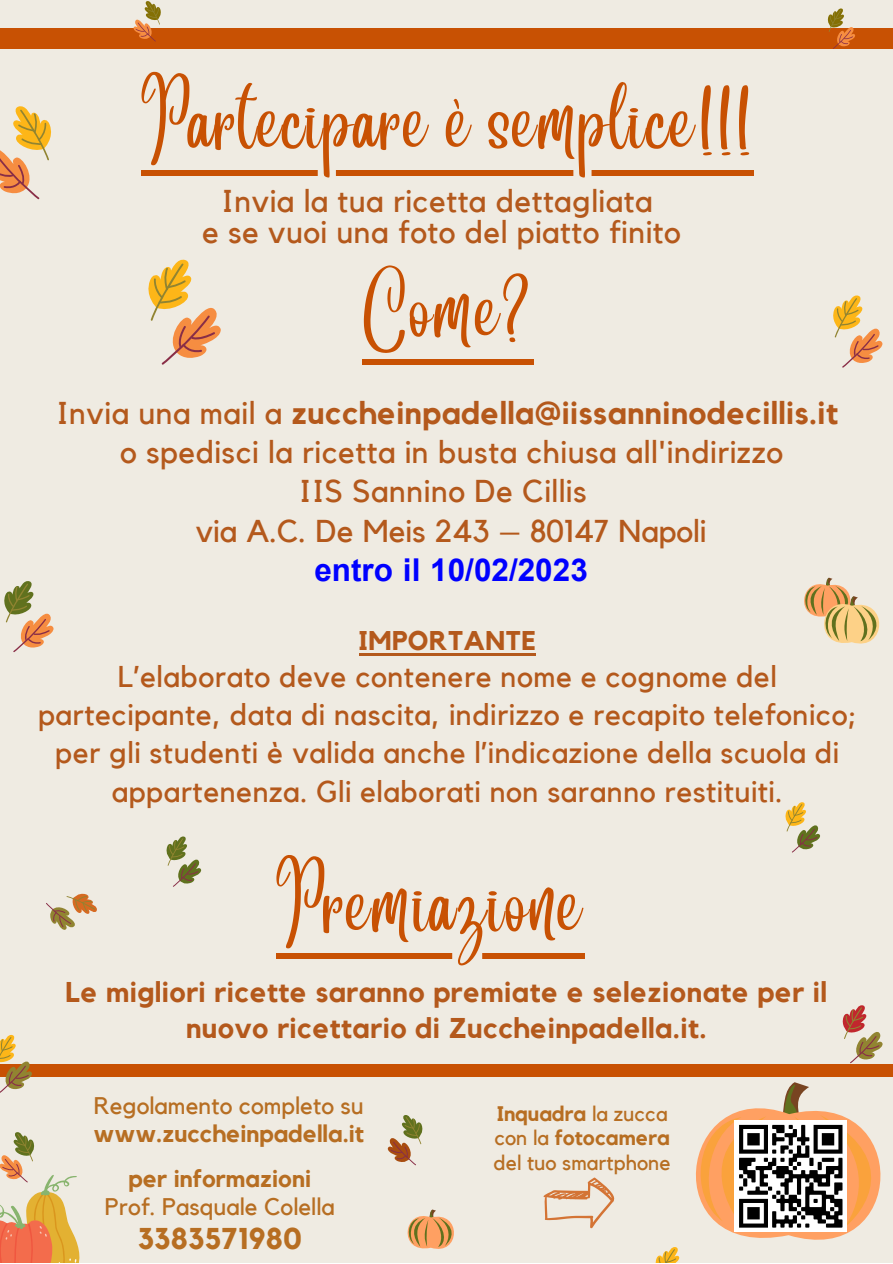
<style>
.page{position:relative;width:893px;height:1264px;background:#fff}
.page>*{position:absolute;margin:0;border:0;box-sizing:border-box;transform-origin:0 0}
.t1{font:61.5px "Angelina";letter-spacing:.04em;color:#c85103}
.t2{font:31.5px/39.3px "Kollektif";letter-spacing:.015em;color:#b4591c;text-align:center}
.t3{font:700 31.5px "Arial";color:#00f}
.t4{font:30px/38.2px "Kollektif";letter-spacing:.015em;color:#b4591c;text-align:center}
.t5{font:700 30px "Kollektif";letter-spacing:.005em;color:#b76e22}
.t6{font:700 28.5px/36px "Kollektif";letter-spacing:.015em;color:#b4591c;text-align:center}
.t7{font:700 27px "Kollektif";letter-spacing:.015em;color:#b4591c}
.t8{font:24px "Kollektif";letter-spacing:.005em;color:#b76e22}
.t9{font:700 24px/44.7px "Kollektif";letter-spacing:.005em;color:#b76e22}
.t10{font:21px/24.8px "Kollektif";letter-spacing:.005em;color:#b76e22}
.s1{font-weight:700}
</style>
<div class="page">
<div style="left:0;top:0;width:892px;height:1262px;background:#efebe2"></div>
<div style="left:0;top:28px;width:892px;height:20px;background:#c85103"></div>
<div style="left:0;top:1064px;width:892px;height:12px;background:#c85103"></div>
<svg style="left:0;top:106px;width:51px;height:93px"></svg>
<svg style="left:148px;top:259px;width:73px;height:106px"></svg>
<svg style="left:833px;top:295px;width:49px;height:73px"></svg>
<svg style="left:4px;top:581px;width:50px;height:71px"></svg>
<svg style="left:826px;top:8px;width:29px;height:41px"></svg>
<svg style="left:133px;top:1px;width:28px;height:41px"></svg>
<svg style="left:0;top:1034px;width:33px;height:58px"></svg>
<svg style="left:0;top:1132px;width:79px;height:130px"></svg>
<svg style="left:387px;top:1115px;width:36px;height:50px"></svg>
<div style="left:276px;top:953px;width:309px;height:6px;background:#c85103"></div>
<svg style="left:166px;top:836px;width:35px;height:50px"></svg>
<svg style="left:842px;top:1005px;width:41px;height:58px"></svg>
<svg style="left:653px;top:1076px;width:239px;height:186px"></svg>
<svg style="left:688px;top:1082px;width:201px;height:149px"></svg>
<img style="left:734px;top:1119px;width:112px;height:112px">
<svg style="left:543px;top:1177px;width:71px;height:51px"></svg>
<div style="left:141px;top:170px;width:612px;height:6px;background:#c85103"></div>
<svg style="left:407px;top:1209px;width:47px;height:40px"></svg>
<div style="left:362px;top:359px;width:171px;height:5px;background:#c85103"></div>
<svg style="left:785px;top:802px;width:35px;height:50px"></svg>
<svg style="left:46px;top:893px;width:51px;height:37px"></svg>
<svg style="left:804px;top:577px;width:76px;height:67px"></svg>
<hr style="left:359px;top:653px;width:176px;height:3px;background:#b4591c">
<h1 class="t1" style="left:141px;top:110px;width:610px">Partecipare è semplice!!!</h1>
<p class="t2" style="left:202px;top:186px;width:480px;line-height:31.5px">Invia la tua ricetta dettagliata<br>e se vuoi una foto del piatto finito</p>
<h1 class="t1" style="left:362px;top:298px;width:170px">Come?</h1>
<p class="t2" style="left:56px;top:394px;width:783px">Invia una mail a <span class="s1">zuccheinpadella@iissanninodecillis.it </span>o spedisci la ricetta in busta chiusa all'indirizzo<br>IIS Sannino De Cillis<br>via A.C. De Meis 243 – 80147 Napoli</p>
<p class="t3" style="left:314px;top:548px;width:275px">entro il 10/02/2023</p>
<p class="t7" style="left:358px;top:628px;width:179px">IMPORTANTE</p>
<p class="t4" style="left:38px;top:658px;width:819px">L’elaborato deve contenere nome e cognome del partecipante, data di nascita, indirizzo e recapito telefonico; per gli studenti è valida anche l’indicazione della scuola di appartenenza. Gli elaborati non saranno restituiti.</p>
<h1 class="t1" style="left:276px;top:892px;width:307px">Premiazione</h1>
<p class="t6" style="left:66px;top:974px;width:763px">Le migliori ricette saranno premiate e selezionate per il nuovo ricettario di Zuccheinpadella.it.</p>
<p class="t8" style="left:94px;top:1094px;width:271px">Regolamento completo su</p>
<p class="t9" style="left:128px;top:1112px;width:237px;text-indent:-35px">www.zuccheinpadella.it per informazioni</p>
<p class="t8" style="left:105px;top:1195px;width:231px">Prof. Pasquale Colella</p>
<p class="t5" style="left:138px;top:1224px;width:166px">3383571980</p>
<p class="t10" style="left:493px;top:1101px;width:178px"><span class="s1">Inquadra</span> la zucca con la <span class="s1">fotocamera </span>del tuo smartphone</p>
</div>
